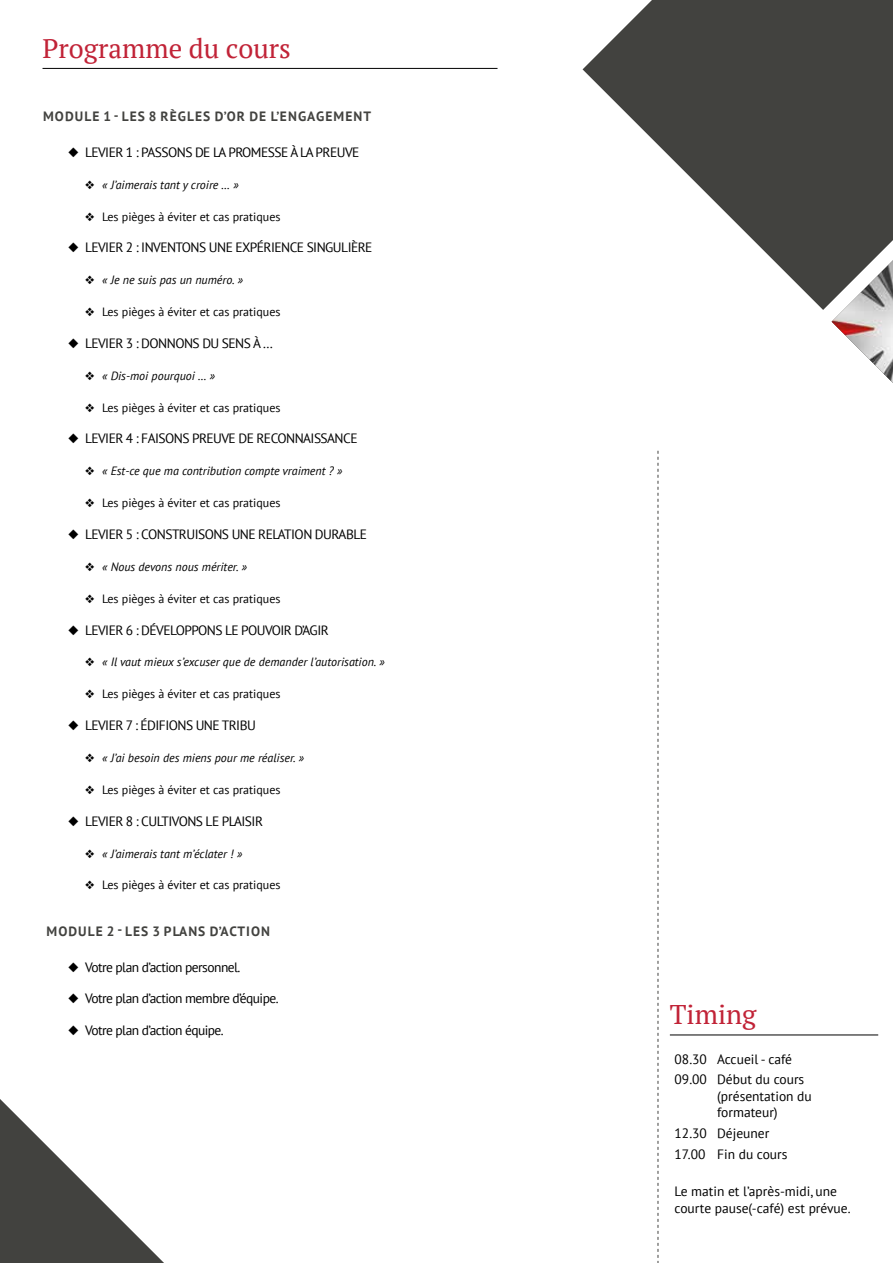
<style>
.page{position:relative;width:893px;height:1263px;background:#fff}
.page>*{position:absolute;margin:0;border:0;box-sizing:border-box;transform-origin:0 0}
.t1{font:27px "PT Serif";color:#c12337}
.t2{font:13.5px "PT Sans";letter-spacing:-.04em;color:#000}
.t3{font:13.5px/20.7px "PT Sans";color:#000}
.t4{font:700 13.5px "PT Sans";letter-spacing:.08em;color:#42423f}
.t5{font:12px "PT Sans";color:#000}
.t6{font:italic 12px "PT Sans";color:#000}
</style>
<div class="page">
<svg style="left:0;top:1099px;width:164px;height:164px"></svg>
<svg style="left:583px;top:0;width:310px;height:310px;fill:#42423f"></svg>
<hr style="left:43px;top:68px;width:454px;height:1px;background:#000">
<svg style="left:658px;top:451px;width:1px;height:812px"></svg>
<img style="left:832px;top:260px;width:61px;height:123px">
<hr style="left:670px;top:1034px;width:208px;height:1px;background:#000">
<h1 class="t1" style="left:43px;top:31px;width:250px">Programme du cours</h1>
<p class="t4" style="left:43px;top:107px;width:330px">MODULE 1 - LES 8 RÈGLES D’OR DE L’ENGAGEMENT</p>
<p class="t2" style="left:68px;top:143px;width:293px">◆ LEVIER 1 : PASSONS DE LA PROMESSE À LA PREUVE</p>
<p class="t6" style="left:85px;top:177px;width:155px">❖ « J’aimerais tant y croire … »</p>
<p class="t5" style="left:85px;top:209px;width:197px">❖ Les pièges à éviter et cas pratiques</p>
<p class="t2" style="left:68px;top:239px;width:306px">◆ LEVIER 2 : INVENTONS UNE EXPÉRIENCE SINGULIÈRE</p>
<p class="t6" style="left:85px;top:272px;width:159px">❖ « Je ne suis pas un numéro. »</p>
<p class="t5" style="left:85px;top:304px;width:197px">❖ Les pièges à éviter et cas pratiques</p>
<p class="t2" style="left:68px;top:334px;width:206px">◆ LEVIER 3 : DONNONS DU SENS À …</p>
<p class="t6" style="left:85px;top:368px;width:131px">❖ « Dis-moi pourquoi … »</p>
<p class="t5" style="left:85px;top:400px;width:197px">❖ Les pièges à éviter et cas pratiques</p>
<p class="t2" style="left:68px;top:430px;width:291px">◆ LEVIER 4 : FAISONS PREUVE DE RECONNAISSANCE</p>
<p class="t6" style="left:85px;top:463px;width:259px">❖ « Est-ce que ma contribution compte vraiment ? »</p>
<p class="t5" style="left:85px;top:495px;width:197px">❖ Les pièges à éviter et cas pratiques</p>
<p class="t2" style="left:68px;top:526px;width:300px">◆ LEVIER 5 : CONSTRUISONS UNE RELATION DURABLE</p>
<p class="t6" style="left:85px;top:559px;width:163px">❖ « Nous devons nous mériter. »</p>
<p class="t5" style="left:85px;top:591px;width:197px">❖ Les pièges à éviter et cas pratiques</p>
<p class="t2" style="left:68px;top:621px;width:262px">◆ LEVIER 6 : DÉVELOPPONS LE POUVOIR D’AGIR</p>
<p class="t6" style="left:85px;top:654px;width:301px">❖ « Il vaut mieux s’excuser que de demander l’autorisation. »</p>
<p class="t5" style="left:85px;top:686px;width:197px">❖ Les pièges à éviter et cas pratiques</p>
<p class="t2" style="left:68px;top:717px;width:189px">◆ LEVIER 7 : ÉDIFIONS UNE TRIBU</p>
<p class="t6" style="left:85px;top:750px;width:221px">❖ « J’ai besoin des miens pour me réaliser. »</p>
<p class="t5" style="left:85px;top:782px;width:197px">❖ Les pièges à éviter et cas pratiques</p>
<p class="t2" style="left:68px;top:812px;width:196px">◆ LEVIER 8 : CULTIVONS LE PLAISIR</p>
<p class="t6" style="left:85px;top:846px;width:159px">❖ « J’aimerais tant m’éclater ! »</p>
<p class="t5" style="left:85px;top:877px;width:197px">❖ Les pièges à éviter et cas pratiques</p>
<p class="t4" style="left:46px;top:922px;width:225px">MODULE 2 - LES 3 PLANS D’ACTION</p>
<p class="t2" style="left:68px;top:958px;width:174px">◆ Votre plan d’action personnel.</p>
<p class="t2" style="left:68px;top:990px;width:212px">◆ Votre plan d’action membre d’équipe.</p>
<p class="t2" style="left:68px;top:1022px;width:157px">◆ Votre plan d’action équipe.</p>
<h1 class="t1" style="left:670px;top:997px;width:88px">Timing</h1>
<p class="t3" style="left:675px;top:1048px;width:131px">08.30 Accueil - café<br>09.00 Début du cours</p>
<p class="t3" style="left:717px;top:1087px;width:96px;line-height:16.5px">(présentation du formateur)</p>
<p class="t3" style="left:675px;top:1122px;width:114px">12.30 Déjeuner<br>17.00 Fin du cours</p>
<p class="t3" style="left:675px;top:1183px;width:178px;line-height:16.5px">Le matin et l’après-midi, une courte pause(-café) est prévue.</p>
</div>
